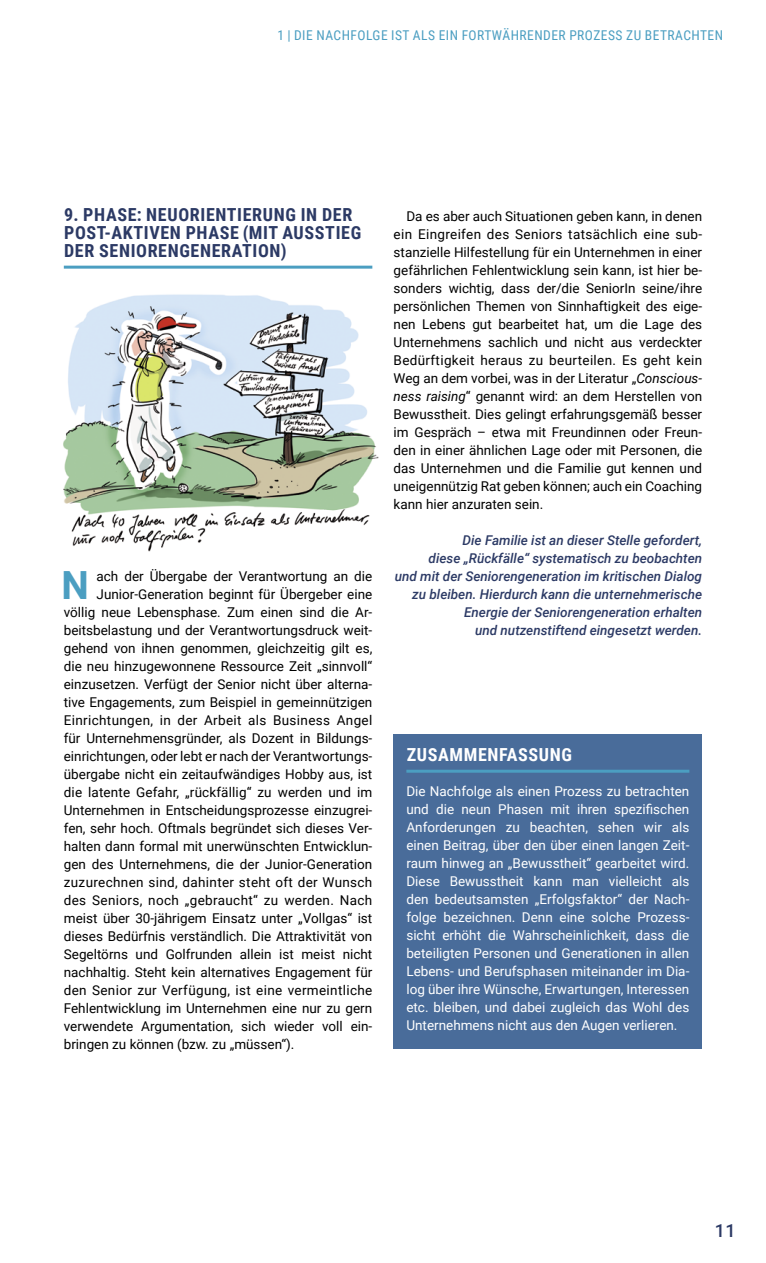
<style>
.page{position:relative;width:766px;height:1263px;background:#fff}
.page>*{position:absolute;margin:0;border:0;box-sizing:border-box;transform-origin:0 0}
.t1{font:700 38.85px "Roboto";color:#4b9ec1}
.t2{font:700 18px/18px "Roboto Condensed";letter-spacing:.035em;color:#2c3a65}
.t3{font:700 18px "Roboto Condensed";letter-spacing:.035em;color:#fff}
.t4{font:500 18px "Roboto";color:#2c3a65}
.t5{font:13.5px/18px "Roboto";color:#000;text-align:justify}
.t6{font:13.5px/18px "Roboto";color:#fff;text-align:justify}
.t7{font:italic 500 13.5px/18px "Roboto";color:#2c3a65;text-align:right}
.t8{font:13.5px "Roboto";letter-spacing:.025em;color:#000}
.t9{font:13.5px "Roboto Condensed";letter-spacing:.035em;color:#4b9ec1}
.s1{font-style:italic}
</style>
<div class="page">
<hr style="left:64px;top:266px;width:308px;height:3px;background:#4b9ec1">
<div style="left:393px;top:735px;width:309px;height:314px;background:#496c9a"></div>
<hr style="left:406px;top:770px;width:283px;height:3px;background:#4b9ec1">
<img style="left:63px;top:294px;width:316px;height:215px">
<img style="left:71px;top:509px;width:299px;height:43px">
<p class="t9" style="left:277px;top:25px;width:447px">1 | DIE NACHFOLGE IST ALS EIN FORTWÄHRENDER PROZESS ZU BETRACHTEN</p>
<h2 class="t2" style="left:64px;top:205px;width:298px">9. PHASE: NEUORIENTIERUNG IN DER<br>POST-AKTIVEN PHASE (MIT AUSSTIEG<br>DER SENIORENGENERATION)</h2>
<h1 class="t1" style="left:61px;top:558px;width:29px">N</h1>
<p class="t5" style="left:96px;top:567px;width:277px">ach der Übergabe der Verantwortung an die</p>
<p class="t5" style="left:96px;top:585px;width:277px">Junior-Generation beginnt für Übergeber eine</p>
<p class="t5" style="left:64px;top:603px;width:310px">völlig neue Lebensphase. Zum einen sind die Ar-</p>
<p class="t5" style="left:64px;top:621px;width:310px">beitsbelastung und der Verantwortungsdruck weit-</p>
<p class="t5" style="left:64px;top:639px;width:310px">gehend von ihnen genommen, gleichzeitig gilt es,</p>
<p class="t5" style="left:64px;top:657px;width:310px">die neu hinzugewonnene Ressource Zeit „sinnvoll“</p>
<p class="t5" style="left:64px;top:675px;width:310px">einzusetzen. Verfügt der Senior nicht über alterna-</p>
<p class="t5" style="left:64px;top:693px;width:310px">tive Engagements, zum Beispiel in gemeinnützigen</p>
<p class="t8" style="left:64px;top:711px;width:310px">Einrichtungen, in der Arbeit als Business Angel</p>
<p class="t5" style="left:64px;top:729px;width:310px">für Unternehmensgründer, als Dozent in Bildungs-</p>
<p class="t5" style="left:64px;top:747px;width:310px">einrichtungen, oder lebt er nach der Verantwortungs-</p>
<p class="t5" style="left:64px;top:765px;width:310px">übergabe nicht ein zeitaufwändiges Hobby aus, ist</p>
<p class="t5" style="left:64px;top:783px;width:310px">die latente Gefahr, „rückfällig“ zu werden und im</p>
<p class="t5" style="left:64px;top:801px;width:310px">Unternehmen in Entscheidungsprozesse einzugrei-</p>
<p class="t5" style="left:64px;top:819px;width:310px">fen, sehr hoch. Oftmals begründet sich dieses Ver-</p>
<p class="t5" style="left:64px;top:837px;width:310px">halten dann formal mit unerwünschten Entwicklun-</p>
<p class="t5" style="left:64px;top:855px;width:310px">gen des Unternehmens, die der Junior-Generation</p>
<p class="t8" style="left:64px;top:873px;width:310px">zuzurechnen sind, dahinter steht oft der Wunsch</p>
<p class="t8" style="left:64px;top:891px;width:310px">des Seniors, noch „gebraucht“ zu werden. Nach</p>
<p class="t5" style="left:64px;top:909px;width:310px">meist über 30-jährigem Einsatz unter „Vollgas“ ist</p>
<p class="t5" style="left:64px;top:927px;width:310px">dieses Bedürfnis verständlich. Die Attraktivität von</p>
<p class="t5" style="left:64px;top:945px;width:310px">Segeltörns und Golfrunden allein ist meist nicht</p>
<p class="t5" style="left:64px;top:963px;width:310px">nachhaltig. Steht kein alternatives Engagement für</p>
<p class="t8" style="left:64px;top:981px;width:310px">den Senior zur Verfügung, ist eine vermeintliche</p>
<p class="t5" style="left:64px;top:999px;width:310px">Fehlentwicklung im Unternehmen eine nur zu gern</p>
<p class="t5" style="left:64px;top:1017px;width:310px">verwendete Argumentation, sich wieder voll ein-</p>
<p class="t5" style="left:64px;top:1035px;width:232px">bringen zu können (bzw. zu „müssen“).</p>
<p class="t5" style="left:393px;top:207px;width:310px;text-indent:13px">Da es aber auch Situationen geben kann, in denen ein Eingreifen des Seniors tatsächlich eine sub&shy;stanzielle Hilfestellung für ein Unternehmen in einer gefährlichen Fehlentwicklung sein kann, ist hier be&shy;sonders wichtig, dass der/die SeniorIn seine/ihre persönlichen Themen von Sinnhaftigkeit des eige&shy;nen Lebens gut bearbeitet hat, um die Lage des Unternehmens sachlich und nicht aus verdeckter Bedürftigkeit heraus zu beurteilen. Es geht kein Weg an dem vorbei, was in der Literatur „<span class="s1">Conscious&shy;ness raising</span>“ genannt wird: an dem Herstellen von Bewusstheit. Dies gelingt erfahrungsgemäß besser im Gespräch – etwa mit Freundinnen oder Freun&shy;den in einer ähnlichen Lage oder mit Personen, die das Unternehmen und die Familie gut kennen und uneigennützig Rat geben können; auch ein Coaching kann hier anzuraten sein.</p>
<p class="t7" style="left:394px;top:531px;width:309px">Die Familie ist an dieser Stelle gefordert,<br>diese „Rückfälle“ systematisch zu beobachten<br>und mit der Seniorengeneration im kritischen Dialog zu bleiben. Hierdurch kann die unternehmerische Energie der Seniorengeneration erhalten<br>und nutzenstiftend eingesetzt werden.</p>
<h2 class="t3" style="left:406px;top:742px;width:167px">ZUSAMMENFASSUNG</h2>
<p class="t6" style="left:406px;top:782px;width:284px">Die Nachfolge als einen Prozess zu betrachten und die neun Phasen mit ihren spezifischen Anforderungen zu beachten, sehen wir als einen Beitrag, über den über einen langen Zeit&shy;raum hinweg an „Bewusstheit“ gearbeitet wird.<br>Diese Bewusstheit kann man vielleicht als den bedeutsamsten „Erfolgsfaktor“ der Nach&shy;folge bezeichnen. Denn eine solche Prozess&shy;sicht erhöht die Wahrscheinlichkeit, dass die beteiligten Personen und Generationen in allen Lebens- und Berufsphasen miteinander im Dia&shy;log über ihre Wünsche, Erwartungen, Interessen etc. bleiben, und dabei zugleich das Wohl des Unternehmens nicht aus den Augen verlieren.</p>
<h2 class="t4" style="left:714px;top:1218px;width:23px">11</h2>
</div>
